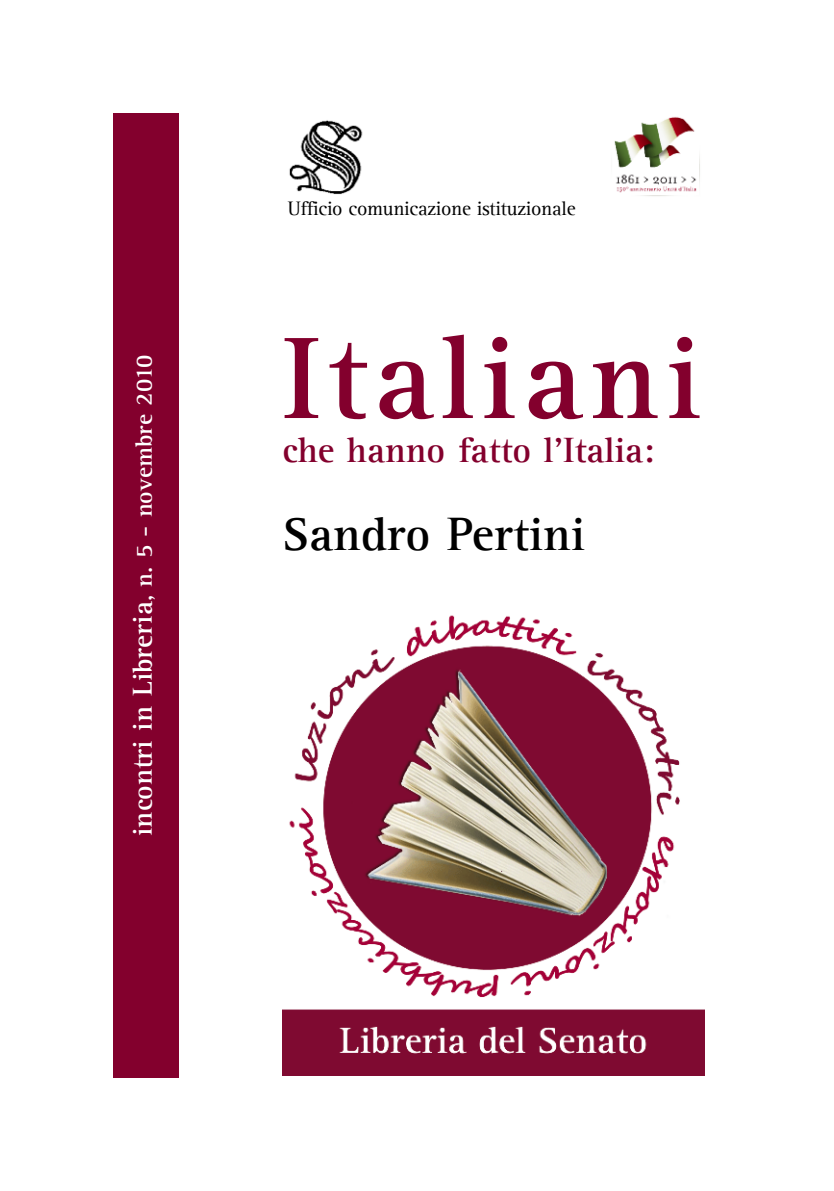
<style>
.page{position:relative;width:834px;height:1191px;background:#fff}
.page>*{position:absolute;margin:0;border:0;box-sizing:border-box;transform-origin:0 0}
.t1{font:700 120px "Agfa Rotis Serif";letter-spacing:.055em;color:#83002d}
.t2{font:700 48px "Agfa Rotis Serif";color:#000}
.t3{font:700 36px "Agfa Rotis Serif";color:#83002d}
.t4{font:700 28px "Agfa Rotis Serif";color:#fff}
.t5{font:20px "Agfa Rotis Serif";letter-spacing:-.015em;color:#000}
.s1{font-size:24px}
</style>
<div class="page">
<div style="left:113px;top:113px;width:66px;height:964px;background:#83002d"></div>
<img style="left:289px;top:120px;width:74px;height:75px">
<img style="left:282px;top:615px;width:422px;height:461px">
<img style="left:614px;top:117px;width:86px;height:79px">
<p class="t4" style="left:126px;top:836px;width:482px;rotate:-90deg">incontri in Libreria<span class="s1">, n. 5 - novembre 2010</span></p>
<p class="t5" style="left:288px;top:197px;width:289px">Ufficio comunicazione istituzionale</p>
<h1 class="t1" style="left:282px;top:308px;width:420px">Italiani</h1>
<p class="t3" style="left:282px;top:429px;width:373px">che hanno fatto l’Italia:</p>
<h2 class="t2" style="left:282px;top:506px;width:304px">Sandro Pertini</h2>
</div>
